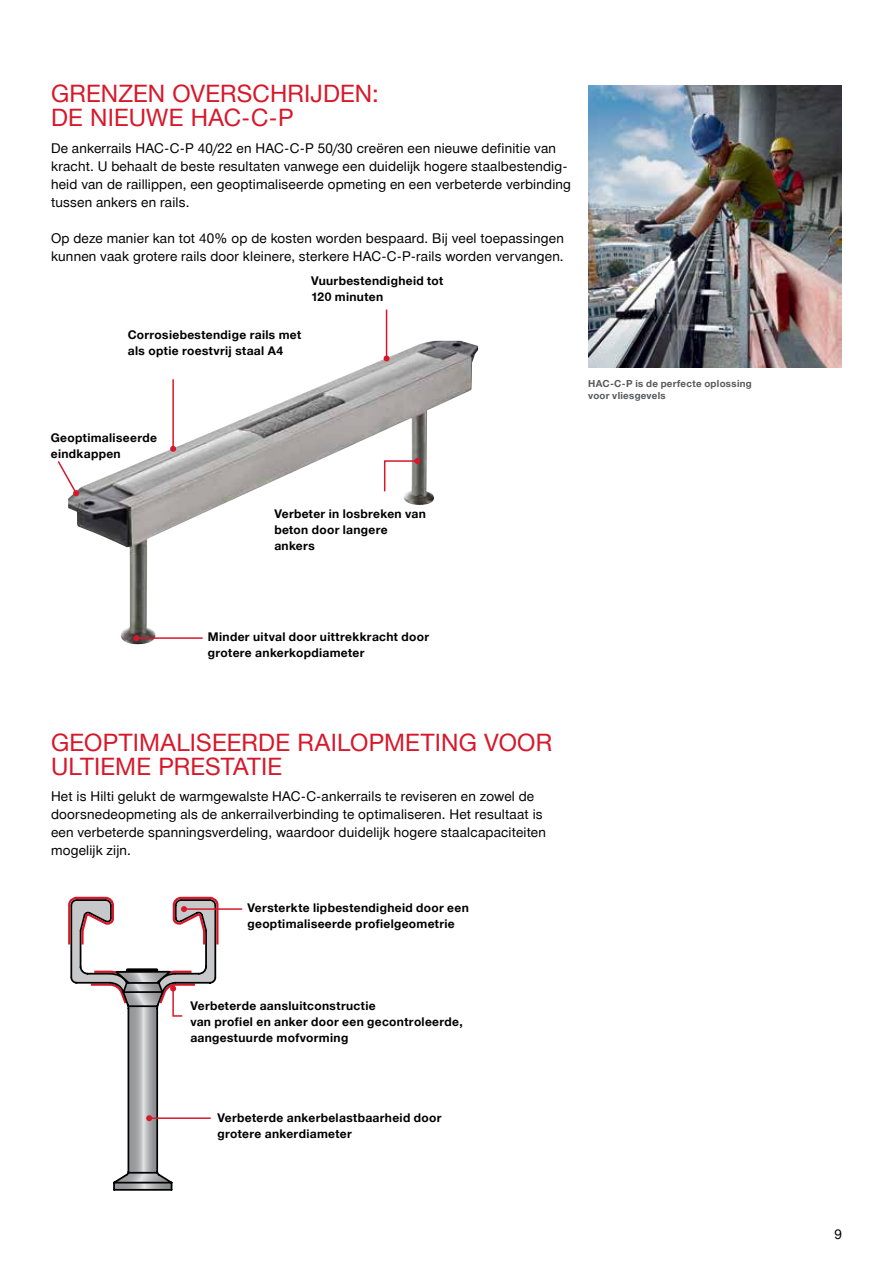
<style>
.page{position:relative;width:893px;height:1263px;background:#fff}
.page>*{position:absolute;margin:0;border:0;box-sizing:border-box;transform-origin:0 0}
.t1{font:24px/24px "Hilti";letter-spacing:.01em;color:#d7182a}
.t2{font:13.5px/18px "Hilti";letter-spacing:.015em;color:#000}
.t3{font:700 12px/16px "Hilti";letter-spacing:.03em;color:#000}
.t4{font:700 9.75px/12.8px "Hilti";letter-spacing:.03em;color:#58595b}
</style>
<div class="page">
<img style="left:588px;top:85px;width:254px;height:283px">
<img style="left:68px;top:341px;width:410px;height:304px">
<hr style="left:172px;top:379px;width:2px;height:70px;background:#d7182a">
<svg style="left:170px;top:446px;width:6px;height:6px"></svg>
<svg style="left:57px;top:459px;width:22px;height:37px"></svg>
<hr style="left:386px;top:310px;width:1px;height:48px;background:#d7182a">
<svg style="left:384px;top:355px;width:6px;height:6px"></svg>
<svg style="left:367px;top:442px;width:55px;height:52px"></svg>
<hr style="left:184px;top:908px;width:58px;height:2px;background:#d7182a">
<svg style="left:68px;top:896px;width:152px;height:295px"></svg>
<hr style="left:136px;top:637px;width:67px;height:2px;background:#d7182a">
<svg style="left:133px;top:635px;width:6px;height:6px"></svg>
<h1 class="t1" style="left:51px;top:82px;width:329px">GRENZEN OVERSCHRIJDEN:<br>DE NIEUWE HAC-C-P</h1>
<p class="t2" style="left:51px;top:139px;width:521px">De ankerrails HAC-C-P 40/22 en HAC-C-P 50/30 creëren een nieuwe definitie van kracht. U behaalt de beste resultaten vanwege een duidelijk hogere staalbestendig&shy;heid van de raillippen, een geoptimaliseerde opmeting en een verbeterde verbinding tussen ankers en rails.</p>
<p class="t2" style="left:51px;top:229px;width:514px">Op deze manier kan tot 40% op de kosten worden bespaard. Bij veel toepassingen kunnen vaak grotere rails door kleinere, sterkere HAC-C-P-rails worden vervangen.</p>
<p class="t3" style="left:311px;top:273px;width:134px">Vuurbestendigheid tot<br>120 minuten</p>
<p class="t3" style="left:128px;top:327px;width:175px">Corrosiebestendige rails met als optie roestvrij staal A4</p>
<p class="t3" style="left:51px;top:429px;width:108px">Geoptimaliseerde eindkappen</p>
<p class="t4" style="left:588px;top:377px;width:165px">HAC-C-P is de perfecte oplossing voor vliesgevels</p>
<p class="t3" style="left:274px;top:505px;width:153px">Verbeter in losbreken van beton door langere ankers</p>
<p class="t3" style="left:208px;top:629px;width:223px">Minder uitval door uittrekkracht door grotere ankerkopdiameter</p>
<h1 class="t1" style="left:51px;top:730px;width:503px">GEOPTIMALISEERDE RAILOPMETING VOOR<br>ULTIEME PRESTATIE</h1>
<p class="t2" style="left:51px;top:787px;width:496px">Het is Hilti gelukt de warmgewalste HAC-C-ankerrails te reviseren en zowel de doorsnedeopmeting als de ankerrailverbinding te optimaliseren. Het resultaat is een verbeterde spanningsverdeling, waardoor duidelijk hogere staalcapaciteiten mogelijk zijn.</p>
<p class="t3" style="left:247px;top:900px;width:223px">Versterkte lipbestendigheid door een geoptimaliseerde profielgeometrie</p>
<p class="t3" style="left:190px;top:997px;width:274px">Verbeterde aansluitconstructie<br>van profiel en anker door een gecontroleerde, aangestuurde mofvorming</p>
<p class="t3" style="left:217px;top:1110px;width:225px">Verbeterde ankerbelastbaarheid door grotere ankerdiameter</p>
<p class="t2" style="left:834px;top:1225px;width:9px">9</p>
</div>
